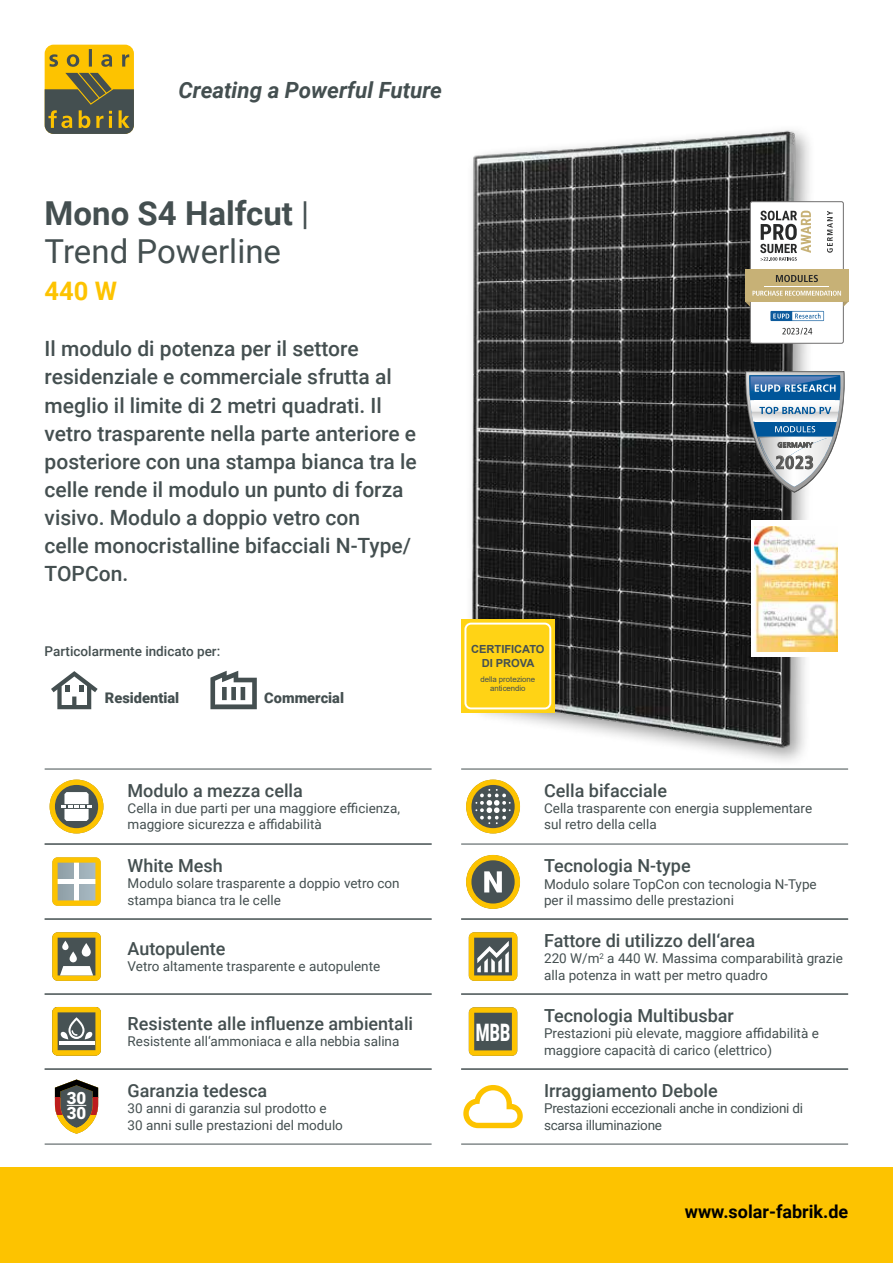
<style>
.page{position:relative;width:893px;height:1263px;background:#fff}
.page>*{position:absolute;margin:0;border:0;box-sizing:border-box;transform-origin:0 0}
.t1{font:33px/37.5px "Roboto";color:#444f50}
.t2{font:700 25.5px "Roboto";color:#fdc300}
.t3{font:900 24.3px "Roboto";color:#fff;scale:.65 1}
.t4{font:italic 700 22.35px "Roboto";color:#444f50}
.t5{font:500 21px/28px "Roboto";color:#444f50}
.t6{font:500 18px "Roboto";color:#444f50}
.t7{font:700 18px "Roboto";color:#000}
.t8{font:700 condensed 17.85px "Frutiger";color:#575756}
.t9{font:900 16.8px/14.9px "Roboto";color:#fff}
.t10{font:900 14.7px "Roboto";color:#444f50}
.t11{font:13.5px/16.2px "Roboto";color:#444f50}
.t12{font:13.5px/16.2px "Roboto";letter-spacing:-.02em;color:#444f50}
.t13{font:500 13.5px "Roboto";color:#444f50}
.t14{font:700 11.1px/13.4px "Arial";letter-spacing:-.005em;color:#445052;text-align:center}
.t15{font:7.8px/9.4px "Arial";letter-spacing:-.005em;color:#445052;text-align:center}
.s1{font-weight:700}
</style>
<div class="page">
<div style="left:45px;top:45px;width:89px;height:89px;background:#fdc300;border-radius:9px"></div>
<svg style="left:45px;top:49px;width:89px;height:85px"></svg>
<div style="left:0;top:1167px;width:893px;height:96px;background:#fdc300"></div>
<hr style="left:45px;top:1144px;width:387px;height:1px;background:#444f50">
<hr style="left:45px;top:919px;width:387px;height:1px;background:#444f50">
<hr style="left:45px;top:844px;width:387px;height:1px;background:#444f50">
<hr style="left:45px;top:769px;width:387px;height:1px;background:#444f50">
<hr style="left:461px;top:994px;width:387px;height:1px;background:#444f50">
<svg style="left:55px;top:1079px;width:43px;height:18px"></svg>
<svg style="left:55px;top:1097px;width:43px;height:18px"></svg>
<svg style="left:56px;top:1115px;width:41px;height:18px"></svg>
<svg style="left:52px;top:932px;width:49px;height:49px"></svg>
<svg style="left:52px;top:857px;width:49px;height:49px"></svg>
<svg style="left:50px;top:779px;width:54px;height:54px"></svg>
<svg style="left:469px;top:1007px;width:48px;height:49px;background:#8d7e36"></svg>
<svg style="left:469px;top:932px;width:48px;height:49px;background:#aa9951"></svg>
<hr style="left:461px;top:1144px;width:387px;height:1px;background:#444f50">
<hr style="left:461px;top:1069px;width:387px;height:1px;background:#444f50">
<svg style="left:463px;top:1085px;width:60px;height:43px"></svg>
<hr style="left:45px;top:1069px;width:387px;height:1px;background:#444f50">
<hr style="left:45px;top:994px;width:387px;height:1px;background:#444f50">
<svg style="left:52px;top:1007px;width:49px;height:48px;background:#a7964d"></svg>
<img style="left:471px;top:130px;width:337px;height:624px">
<hr style="left:461px;top:919px;width:387px;height:1px;background:#444f50">
<hr style="left:461px;top:844px;width:387px;height:1px;background:#444f50">
<svg style="left:466px;top:855px;width:54px;height:54px"></svg>
<svg style="left:51px;top:671px;width:47px;height:38px"></svg>
<svg style="left:210px;top:671px;width:47px;height:38px"></svg>
<svg style="left:466px;top:779px;width:54px;height:54px"></svg>
<hr style="left:461px;top:769px;width:387px;height:1px;background:#444f50">
<svg style="left:745px;top:371px;width:100px;height:122px"></svg>
<div style="left:750px;top:202px;width:93px;height:141px;background:#fff;border-radius:2px"></div>
<div style="left:750px;top:202px;width:93px;height:141px;border:1px solid #6f6e6e;border-radius:2px"></div>
<div style="left:745px;top:270px;width:103px;height:32px;background:#c7b176"></div>
<svg style="left:745px;top:302px;width:5px;height:5px"></svg>
<svg style="left:843px;top:302px;width:5px;height:5px"></svg>
<svg style="left:827px;top:211px;width:6px;height:42px"></svg>
<svg style="left:770px;top:311px;width:54px;height:10px"></svg>
<svg style="left:760px;top:211px;width:51px;height:50px"></svg>
<svg style="left:776px;top:275px;width:42px;height:7px"></svg>
<svg style="left:752px;top:291px;width:89px;height:5px"></svg>
<hr style="left:765px;top:286px;width:64px;height:1px;background:#fff">
<svg style="left:782px;top:328px;width:30px;height:6px"></svg>
<div style="left:751px;top:521px;width:90px;height:136px;background:#fff"></div>
<img style="left:755px;top:526px;width:82px;height:125px">
<div style="left:461px;top:619px;width:93px;height:94px;background:#ffd315"></div>
<div style="left:464px;top:623px;width:87px;height:86px;border:2px solid #fff;border-radius:6px"></div>
<h3 class="t4" style="left:179px;top:74px;width:265px">Creating a Powerful Future</h3>
<h1 class="t1" style="left:45px;top:193px;width:266px"><span class="s1">Mono S4 Halfcut</span> |<br>Trend Powerline</h1>
<h2 class="t2" style="left:45px;top:273px;width:74px">440 W</h2>
<p class="t5" style="left:45px;top:334px;width:374px">Il modulo di potenza per il settore residenziale e commerciale sfrutta al meglio il limite di 2 metri quadrati. Il vetro trasparente nella parte anteriore e posteriore con una stampa bianca tra le celle rende il modulo un punto di forza visivo. Modulo a doppio vetro con<br>celle monocristalline bifacciali N-Type/ TOPCon.</p>
<p class="t13" style="left:45px;top:642px;width:177px">Particolarmente indicato per:</p>
<p class="t14" style="left:471px;top:643px;width:75px">CERTIFICATO<br>DI PROVA</p>
<p class="t15" style="left:480px;top:674px;width:56px">della protezione anticendio</p>
<p class="t10" style="left:105px;top:687px;width:76px">Residential</p>
<p class="t10" style="left:264px;top:687px;width:81px">Commercial</p>
<h3 class="t8" style="left:775px;top:452px;width:40px">2023</h3>
<p class="t9" style="left:67px;top:1090px;width:21px">30<br>30</p>
<h3 class="t6" style="left:128px;top:778px;width:177px">Modulo a mezza cella</h3>
<p class="t11" style="left:128px;top:800px;width:274px">Cella in due parti per una maggiore efficienza, maggiore sicurezza e affidabilità</p>
<h3 class="t6" style="left:128px;top:853px;width:97px">White Mesh</h3>
<p class="t11" style="left:128px;top:875px;width:274px">Modulo solare trasparente a doppio vetro con stampa bianca tra le celle</p>
<h3 class="t6" style="left:128px;top:936px;width:99px">Autopulente</h3>
<p class="t11" style="left:128px;top:958px;width:254px">Vetro altamente trasparente e autopulente</p>
<h3 class="t6" style="left:128px;top:1011px;width:287px">Resistente alle influenze ambientali</h3>
<p class="t11" style="left:128px;top:1033px;width:273px">Resistente all‘ammoniaca e alla nebbia salina</p>
<h3 class="t6" style="left:128px;top:1078px;width:141px">Garanzia tedesca</h3>
<p class="t11" style="left:128px;top:1100px;width:217px">30 anni di garanzia sul prodotto e<br>30 anni sulle prestazioni del modulo</p>
<h3 class="t3" style="left:476px;top:1015px;width:55px">MBB</h3>
<h3 class="t6" style="left:544px;top:778px;width:125px">Cella bifacciale</h3>
<p class="t11" style="left:544px;top:799px;width:270px">Cella trasparente con energia supplementare sul retro della cella</p>
<h3 class="t6" style="left:544px;top:853px;width:148px">Tecnologia N-type</h3>
<p class="t11" style="left:544px;top:875px;width:274px">Modulo solare TopCon con tecnologia N-Type per il massimo delle prestazioni</p>
<h3 class="t6" style="left:544px;top:928px;width:213px">Fattore di utilizzo dell‘area</h3>
<p class="t11" style="left:544px;top:950px;width:300px">220 W/m<sup>2</sup> a 440 W. Massima comparabilità grazie alla potenza in watt per metro quadro</p>
<h3 class="t6" style="left:544px;top:1003px;width:191px">Tecnologia Multibusbar</h3>
<p class="t11" style="left:544px;top:1025px;width:276px">Prestazioni più elevate, maggiore affidabilità e maggiore capacità di carico (elettrico)</p>
<h3 class="t6" style="left:544px;top:1078px;width:175px">Irraggiamento Debole</h3>
<p class="t12" style="left:544px;top:1100px;width:260px">Prestazioni eccezionali anche in condizioni di scarsa illuminazione</p>
<h3 class="t7" style="left:685px;top:1199px;width:165px">www.solar-fabrik.de</h3>
</div>
